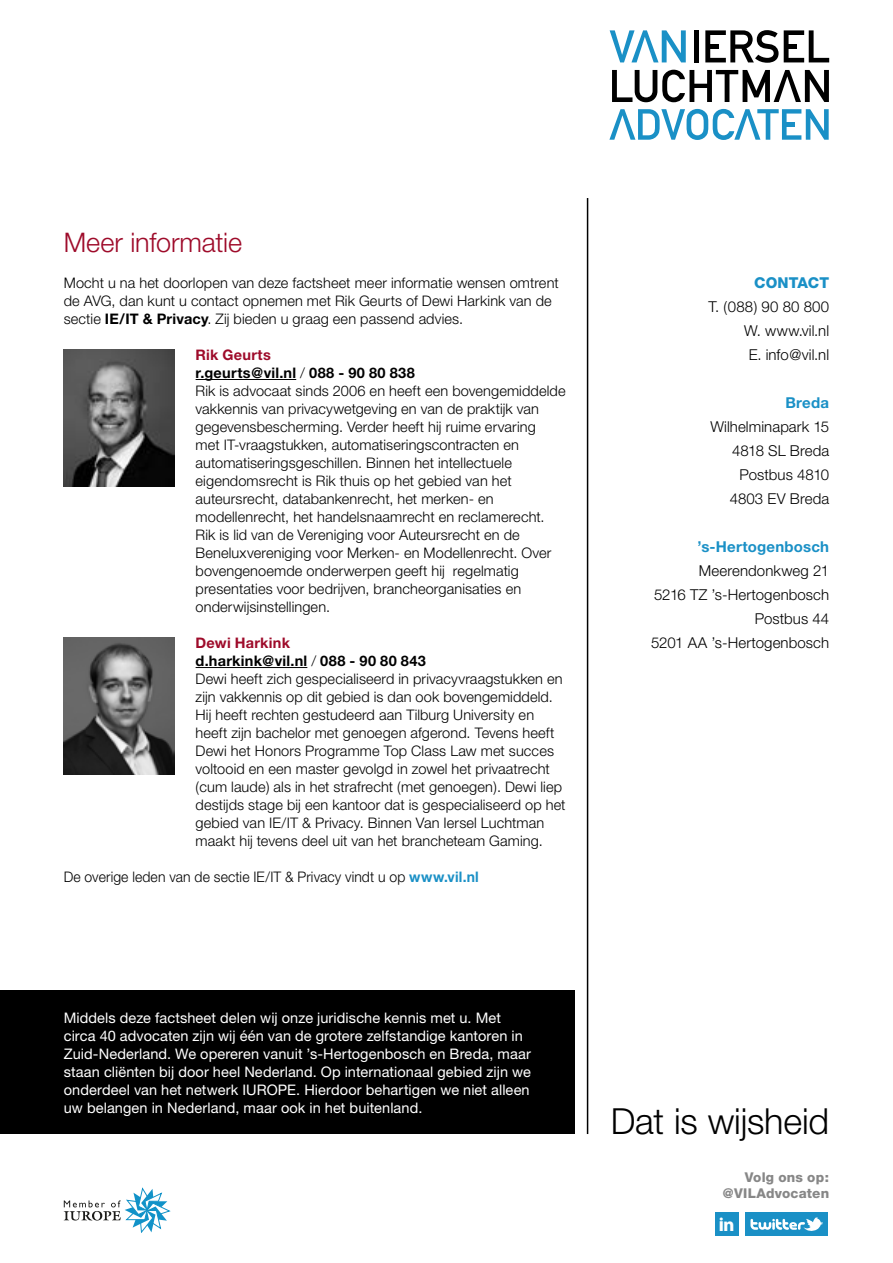
<style>
.page{position:relative;width:893px;height:1263px;background:#fff}
.page>*{position:absolute;margin:0;border:0;box-sizing:border-box;transform-origin:0 0}
.t1{font:300 36px "Helvetica Neue";letter-spacing:-.005em;color:#000}
.t2{font:300 27px "Helvetica Neue";letter-spacing:-.005em;color:#9e0b2a}
.t3{font:300 15px/24px "Helvetica Neue";letter-spacing:.005em;color:#000;text-align:right}
.t4{font:700 15px "Helvetica Neue";letter-spacing:.015em;color:#1a90c6}
.t5{font:800 15px "Helvetica Neue";letter-spacing:.005em;color:#1a90c6}
.t6{font:300 14.55px/18px "Helvetica Neue";letter-spacing:.01em;color:#000}
.t7{font:14.55px/18px "Helvetica Neue";letter-spacing:.005em;color:#fff}
.t8{font:300 14.55px "Helvetica Neue";letter-spacing:.01em;color:#000;scale:.96 1}
.t9{font:800 13.5px/16.2px "Helvetica Neue";letter-spacing:.015em;color:#878787;text-align:right}
.s1{font-weight:700}
.s2{font-weight:700;color:#9e0b2a}
.s3{font-weight:700;color:#1a90c6}
</style>
<div class="page">
<hr style="left:196px;top:379px;width:100px;height:1px;background:#000">
<hr style="left:196px;top:667px;width:111px;height:1px;background:#000">
<img style="left:64px;top:349px;width:110px;height:137px">
<img style="left:64px;top:637px;width:110px;height:137px">
<hr style="left:587px;top:198px;width:1px;height:936px;background:#000">
<svg style="left:609px;top:109px;width:220px;height:31px"></svg>
<svg style="left:610px;top:30px;width:76px;height:32px"></svg>
<div style="left:694px;top:30px;width:5px;height:32px;background:#000"></div>
<svg style="left:612px;top:70px;width:217px;height:32px"></svg>
<svg style="left:705px;top:30px;width:124px;height:33px"></svg>
<div style="left:786px;top:122px;width:8px;height:5px;background:#1a90c6"></div>
<div style="left:0;top:990px;width:574px;height:144px;background:#000"></div>
<svg style="left:64px;top:1187px;width:107px;height:46px"></svg>
<div style="left:745px;top:1212px;width:83px;height:24px;background:#1a90c6"></div>
<svg style="left:750px;top:1217px;width:73px;height:14px"></svg>
<div style="left:715px;top:1212px;width:24px;height:24px;background:#1a90c6"></div>
<h2 class="t2" style="left:64px;top:226px;width:180px">Meer informatie</h2>
<p class="t6" style="left:64px;top:274px;width:496px">Mocht u na het doorlopen van deze factsheet meer informatie wensen omtrent de AVG, dan kunt u contact opnemen met Rik Geurts of Dewi Harkink van de sectie <span class="s1">IE/IT &amp; Privacy</span>. Zij bieden u graag een passend advies.</p>
<p class="t6" style="left:196px;top:346px;width:371px"><span class="s2">Rik Geurts<br></span><span class="s1">r.geurts@vil.nl</span> / <span class="s1">088 - 90 80 838<br></span>Rik is advocaat sinds 2006 en heeft een bovengemiddelde vakkennis van privacywetgeving en van de praktijk van gegevensbescherming. Verder heeft hij ruime ervaring<br>met IT-vraagstukken, automatiseringscontracten en automatiseringsgeschillen. Binnen het intellectuele eigendomsrecht is Rik thuis op het gebied van het auteursrecht, databankenrecht, het merken- en modellenrecht, het handelsnaamrecht en reclamerecht.<br>Rik is lid van de Vereniging voor Auteursrecht en de Beneluxvereniging voor Merken- en Modellenrecht. Over bovengenoemde onderwerpen geeft hij regelmatig presentaties voor bedrijven, brancheorganisaties en onderwijsinstellingen.</p>
<p class="t6" style="left:196px;top:633px;width:371px"><span class="s2">Dewi Harkink<br></span><span class="s1">d.harkink@vil.nl</span> / <span class="s1">088 - 90 80 843<br></span>Dewi heeft zich gespecialiseerd in privacyvraagstukken en zijn vakkennis op dit gebied is dan ook bovengemiddeld.<br>Hij heeft rechten gestudeerd aan Tilburg University en heeft zijn bachelor met genoegen afgerond. Tevens heeft Dewi het Honors Programme Top Class Law met succes voltooid en een master gevolgd in zowel het privaatrecht (cum laude) als in het strafrecht (met genoegen). Dewi liep destijds stage bij een kantoor dat is gespecialiseerd op het gebied van IE/IT &amp; Privacy. Binnen Van Iersel Luchtman maakt hij tevens deel uit van het brancheteam Gaming.</p>
<p class="t8" style="left:64px;top:868px;width:434px">De overige leden van de sectie IE/IT &amp; Privacy vindt u op <span class="s3">www.vil.nl</span></p>
<p class="t5" style="left:754px;top:274px;width:76px">CONTACT</p>
<p class="t3" style="left:708px;top:294px;width:122px">T. (088) 90 80 800<br>W. www.vil.nl<br>E. info@vil.nl</p>
<p class="t4" style="left:785px;top:393px;width:45px">Breda</p>
<p class="t3" style="left:710px;top:414px;width:120px">Wilhelminapark 15<br>4818 SL Breda<br>Postbus 4810<br>4803 EV Breda</p>
<p class="t4" style="left:697px;top:537px;width:133px">’s-Hertogenbosch</p>
<p class="t3" style="left:651px;top:558px;width:179px">Meerendonkweg 21<br>5216 TZ ’s-Hertogenbosch<br>Postbus 44<br>5201 AA ’s-Hertogenbosch</p>
<p class="t7" style="left:64px;top:1008px;width:469px">Middels deze factsheet delen wij onze juridische kennis met u. Met circa 40 advocaten zijn wij één van de grotere zelfstandige kantoren in Zuid-Nederland. We opereren vanuit ’s-Hertogenbosch en Breda, maar staan cliënten bij door heel Nederland. Op internationaal gebied zijn we onderdeel van het netwerk IUROPE. Hierdoor behartigen we niet alleen uw belangen in Nederland, maar ook in het buitenland.</p>
<h1 class="t1" style="left:611px;top:1099px;width:220px">Dat is wijsheid</h1>
<p class="t9" style="left:723px;top:1169px;width:108px">Volg ons op: @VILAdvocaten</p>
</div>
